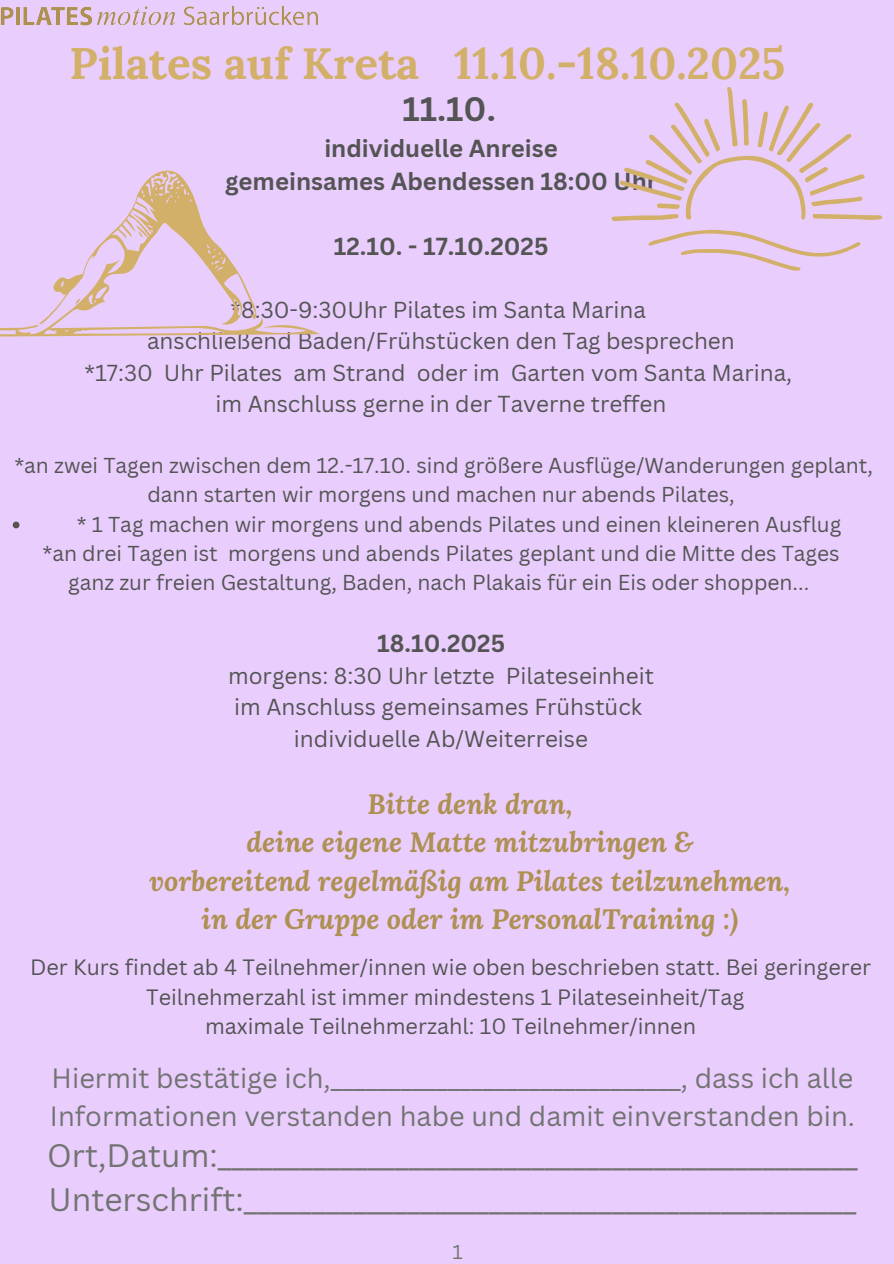
<style>
.page{position:relative;width:894px;height:1264px;background:#fff}
.page>*{position:absolute;margin:0;border:0;box-sizing:border-box;transform-origin:0 0}
.t1{font:700 43.95px "Lora";color:#d3b06a}
.t2{font:700 33px "Canva Sans";color:#545454}
.t3{font:31.65px/43.8px "Canva Sans";color:#737373}
.t4{font:italic 700 27.75px/38.2px "Lora";color:#ae9052;text-align:center}
.t5{font:27.15px/37.2px "Canva Sans";color:#737373}
.t6{font:700 24px/32.7px "Canva Sans";color:#545454;text-align:center}
.t7{font:22.5px/31.5px "Canva Sans";color:#545454;text-align:center}
.t8{font:21.6px/29.2px "Canva Sans";color:#545454;text-align:center}
.t9{font:21px "Canva Sans";color:#545454}
.t10{font:19.5px "Canva Sans";color:#737373}
</style>
<div class="page">
<div style="left:0;top:0;width:893px;height:1263px;background:#e9cefd"></div>
<img style="left:0;top:5px;width:318px;height:21px">
<svg style="left:13px;top:521px;width:6px;height:7px"></svg>
<svg style="left:611px;top:87px;width:270px;height:134px"></svg>
<svg style="left:648px;top:229px;width:212px;height:42px"></svg>
<svg style="left:0;top:171px;width:319px;height:166px"></svg>
<p class="t1" style="left:69px;top:34px;width:717px">Pilates auf Kreta 11.10.-18.10.2025</p>
<h1 class="t2" style="left:402px;top:86px;width:95px">11.10.</h1>
<h1 class="t6" style="left:225px;top:131px;width:433px">individuelle Anreise<br>gemeinsames Abendessen 18:00 Uhr</h1>
<p class="t6" style="left:333px;top:229px;width:216px">12.10. - 17.10.2025</p>
<h4 class="t7" style="left:84px;top:293px;width:709px">*8:30-9:30Uhr Pilates im Santa Marina<br>anschließend Baden/Frühstücken den Tag besprechen<br>*17:30 Uhr Pilates am Strand oder im Garten vom Santa Marina, im Anschluss gerne in der Taverne treffen</h4>
<h4 class="t9" style="left:14px;top:451px;width:859px">*an zwei Tagen zwischen dem 12.-17.10. sind größere Ausflüge/Wanderungen geplant,</h4>
<h5 class="t9" style="left:147px;top:480px;width:589px">dann starten wir morgens und machen nur abends Pilates,</h5>
<p class="t9" style="left:77px;top:509px;width:765px">* 1 Tag machen wir morgens und abends Pilates und einen kleineren Ausflug</p>
<p class="t9" style="left:42px;top:538px;width:798px">*an drei Tagen ist morgens und abends Pilates geplant und die Mitte des Tages</p>
<p class="t9" style="left:68px;top:568px;width:742px">ganz zur freien Gestaltung, Baden, nach Plakais für ein Eis oder shoppen...</p>
<p class="t6" style="left:377px;top:626px;width:129px">18.10.2025</p>
<p class="t7" style="left:228px;top:659px;width:427px">morgens: 8:30 Uhr letzte Pilateseinheit im Anschluss gemeinsames Frühstück individuelle Ab/Weiterreise</p>
<h5 class="t4" style="left:149px;top:784px;width:642px">Bitte denk dran,<br>deine eigene Matte mitzubringen &amp;<br>vorbereitend regelmäßig am Pilates teilzunehmen, in der Gruppe oder im PersonalTraining :)</h5>
<p class="t8" style="left:30px;top:952px;width:842px">Der Kurs findet ab 4 Teilnehmer/innen wie oben beschrieben statt. Bei geringerer<br>Teilnehmerzahl ist immer mindestens 1 Pilateseinheit/Tag</p>
<h2 class="t8" style="left:205px;top:1010px;width:492px">maximale Teilnehmerzahl: 10 Teilnehmer/innen</h2>
<p class="t5" style="left:50px;top:1059px;width:806px">Hiermit bestätige ich,______________________________, dass ich alle<br>Informationen verstanden habe und damit einverstanden bin.</p>
<p class="t3" style="left:47px;top:1132px;width:811px">Ort,Datum:_______________________________________________<br>Unterschrift:_____________________________________________</p>
<p class="t10" style="left:452px;top:1237px;width:12px">1</p>
</div>
